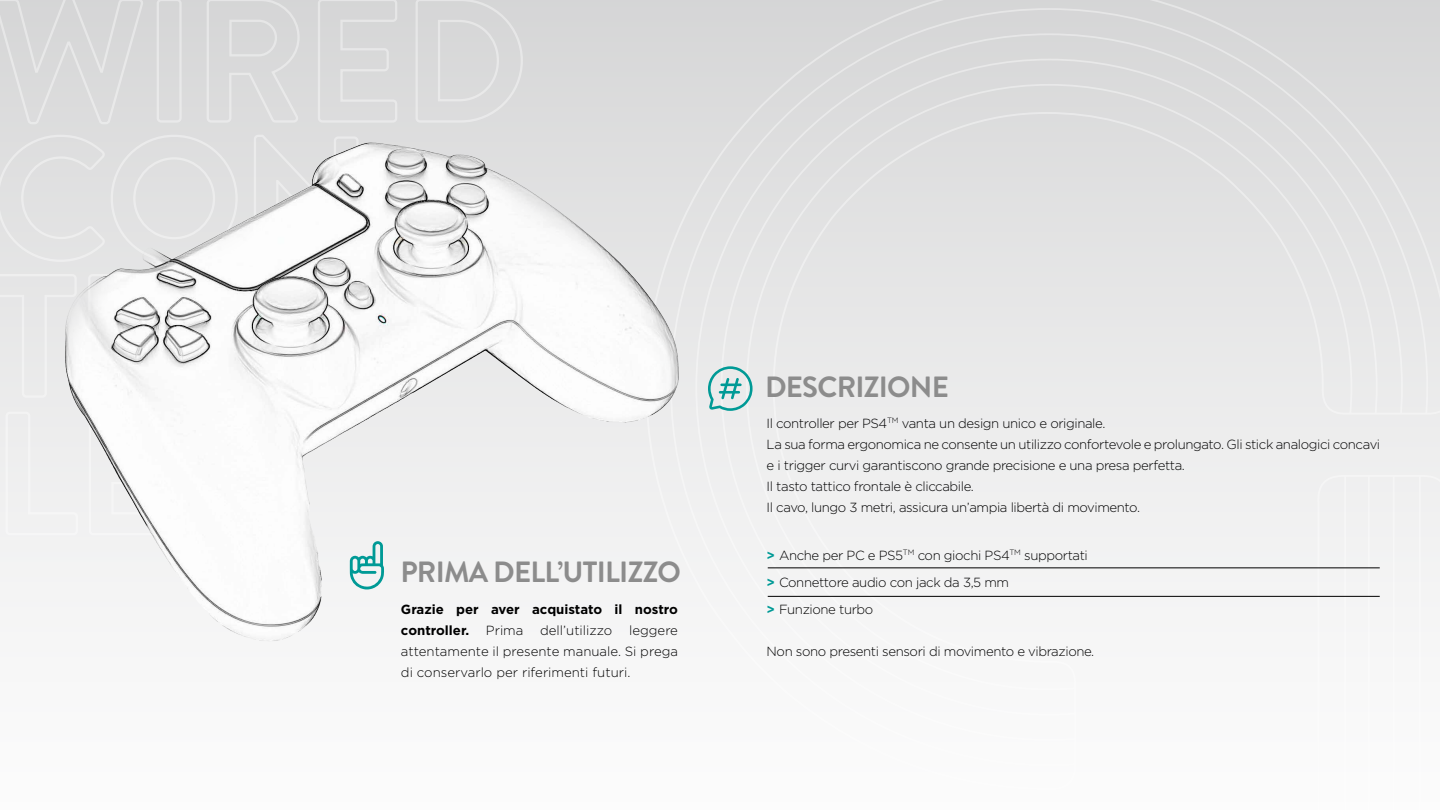
<style>
.page{position:relative;width:1440px;height:810px;background:#fff}
.page>*{position:absolute;margin:0;border:0;box-sizing:border-box;transform-origin:0 0}
.t1{font:700 29.25px "Brandon Grotesque";letter-spacing:-.025em;color:#8c8c8c}
.t2{font:300 13.2px/21px "Gotham";letter-spacing:-.03em;color:#000}
.t3{font:700 13.2px/21px "Gotham";color:#000}
.t4{font:300 13.2px "Gotham";color:#000}
.s1{font-weight:700;color:#009a96}
</style>
<div class="page">
<div style="left:0;top:0;width:645px;height:111px;background:#d8d9d9"></div>
<svg style="left:645px;top:0;width:795px;height:607px"></svg>
<div style="left:1317px;top:474px;width:123px;height:133px;background:#f2f2f2"></div>
<img style="left:0;top:111px;width:758px;height:531px">
<svg style="left:350px;top:541px;width:34px;height:48px"></svg>
<svg style="left:708px;top:366px;width:45px;height:45px;background:#aad4d4"></svg>
<hr style="left:768px;top:568px;width:612px;height:1px;background:#000">
<hr style="left:768px;top:596px;width:612px;height:1px;background:#000">
<h1 class="t1" style="left:400px;top:552px;width:282px">PRIMA DELL’UTILIZZO</h1>
<p class="t3" style="left:401px;top:599px;width:279px">Grazie per aver acquistato il nostro controller.</p>
<p class="t2" style="left:401px;top:620px;width:279px;text-align:justify;text-indent:228px">leggere attentamente il presente manuale. Si prega di conservarlo per riferimenti futuri.</p>
<p class="t2" style="left:486px;top:620px;width:39px">Prima</p>
<p class="t4" style="left:540px;top:622px;width:74px">dell’utilizzo</p>
<h1 class="t1" style="left:765px;top:366px;width:186px">DESCRIZIONE</h1>
<p class="t2" style="left:767px;top:412px;width:615px">Il controller per PS4<sup>TM</sup> vanta un design unico e originale.<br>La sua forma ergonomica ne consente un utilizzo confortevole e prolungato. Gli stick analogici concavi e i trigger curvi garantiscono grande precisione e una presa perfetta.<br>Il tasto tattico frontale è cliccabile.<br>Il cavo, lungo 3 metri, assicura un’ampia libertà di movimento.</p>
<p class="t2" style="left:767px;top:541px;width:323px;line-height:27px"><span class="s1">&gt;</span> Anche per PC e PS5<sup>TM</sup> con giochi PS4<sup>TM</sup> supportati <span class="s1">&gt;</span> Connettore audio con jack da 3,5 mm<br><span class="s1">&gt;</span> Funzione turbo</p>
<p class="t2" style="left:767px;top:640px;width:329px">Non sono presenti sensori di movimento e vibrazione.</p>
</div>
